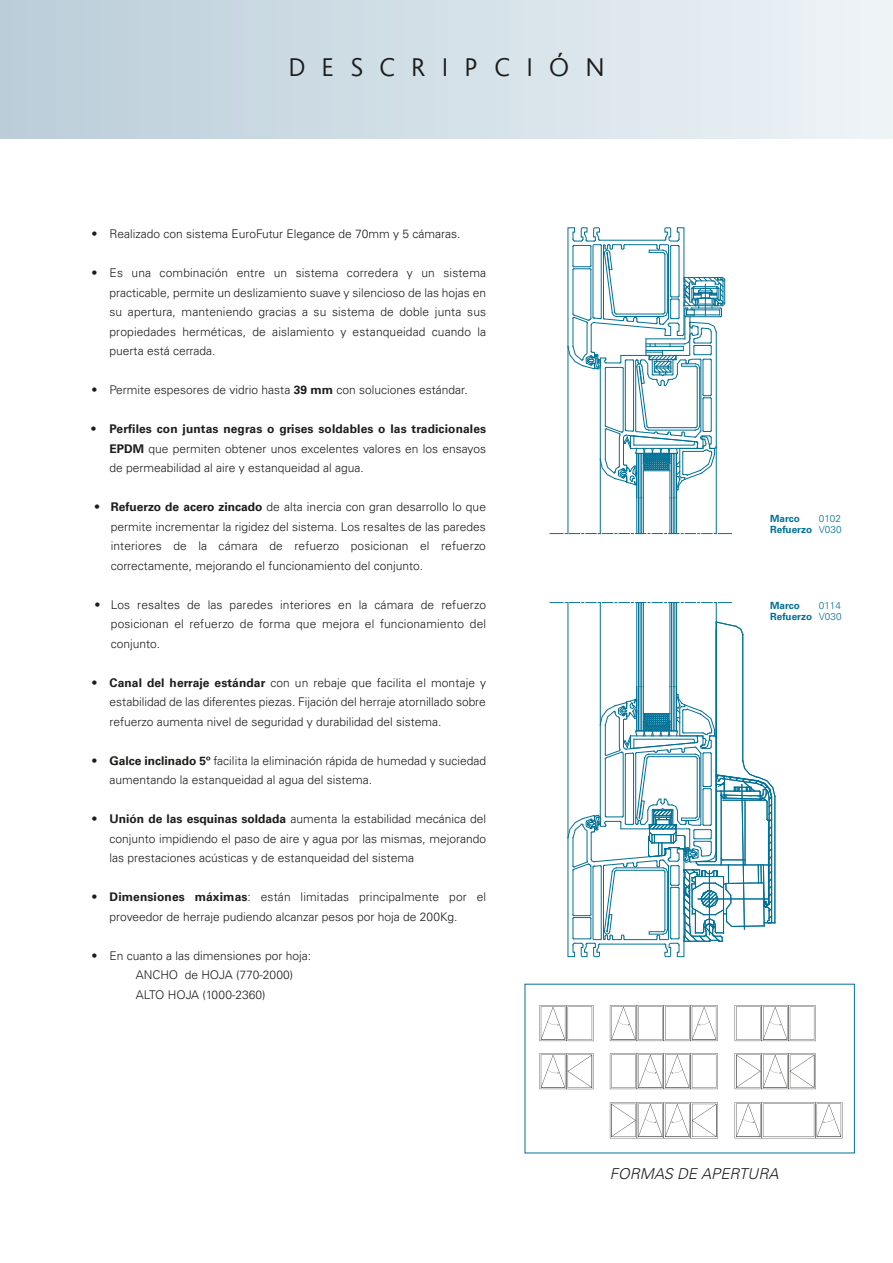
<style>
.page{position:relative;width:893px;height:1263px;background:#fff}
.page>*{position:absolute;margin:0;border:0;box-sizing:border-box;transform-origin:0 0}
.t1{font:300 27px "Bliss";letter-spacing:.6em;color:#1d1d1b}
.t2{font:italic 300 15px "Univers";color:#1d1d1b}
.t3{font:300 12px/19.5px "Univers";color:#1d1d1b;text-align:justify}
.t4{font:700 9.9px "Univers";color:#007196}
.t5{font:300 9.9px "Univers";color:#007196}
.s1{font-weight:700}
.s2{font-weight:300}
</style>
<div class="page">
<div style="left:0;top:0;width:893px;height:138px;background:linear-gradient(to right,#bacdd9,#eef3f7)"></div>
<hr style="left:670px;top:686px;width:1px;height:45px;background:#007196">
<hr style="left:671px;top:686px;width:1px;height:45px;background:#007196">
<hr style="left:673px;top:686px;width:1px;height:45px;background:#007196">
<hr style="left:675px;top:686px;width:1px;height:45px;background:#007196">
<hr style="left:641px;top:686px;width:1px;height:45px;background:#007196">
<hr style="left:640px;top:686px;width:1px;height:45px;background:#007196">
<hr style="left:638px;top:686px;width:1px;height:45px;background:#007196">
<hr style="left:643px;top:686px;width:1px;height:45px;background:#007196">
<hr style="left:670px;top:453px;width:1px;height:45px;background:#007196">
<hr style="left:671px;top:453px;width:1px;height:45px;background:#007196">
<hr style="left:673px;top:453px;width:1px;height:45px;background:#007196">
<hr style="left:675px;top:453px;width:1px;height:45px;background:#007196">
<hr style="left:641px;top:453px;width:1px;height:45px;background:#007196">
<hr style="left:640px;top:453px;width:1px;height:45px;background:#007196">
<hr style="left:638px;top:453px;width:1px;height:45px;background:#007196">
<hr style="left:643px;top:453px;width:1px;height:45px;background:#007196">
<hr style="left:568px;top:347px;width:1px;height:187px;background:#007196">
<hr style="left:568px;top:603px;width:1px;height:235px;background:#007196">
<hr style="left:600px;top:459px;width:1px;height:75px;background:#007196">
<hr style="left:600px;top:603px;width:1px;height:122px;background:#007196">
<hr style="left:716px;top:447px;width:1px;height:87px;background:#007196">
<hr style="left:716px;top:603px;width:1px;height:135px;background:#007196">
<hr style="left:775px;top:796px;width:1px;height:127px;background:#007196">
<hr style="left:742px;top:634px;width:1px;height:127px;background:#007196">
<svg style="left:717px;top:622px;width:26px;height:12px"></svg>
<svg style="left:567px;top:694px;width:208px;height:263px"></svg>
<svg style="left:550px;top:533px;width:181px;height:1px"></svg>
<svg style="left:550px;top:602px;width:181px;height:1px"></svg>
<hr style="left:636px;top:453px;width:1px;height:81px;background:#007196">
<hr style="left:638px;top:498px;width:1px;height:36px;background:#007196">
<hr style="left:640px;top:498px;width:1px;height:36px;background:#007196">
<hr style="left:641px;top:498px;width:1px;height:36px;background:#007196">
<hr style="left:643px;top:498px;width:1px;height:36px;background:#007196">
<hr style="left:670px;top:498px;width:1px;height:36px;background:#007196">
<hr style="left:673px;top:498px;width:1px;height:36px;background:#007196">
<hr style="left:671px;top:498px;width:1px;height:36px;background:#007196">
<hr style="left:675px;top:498px;width:1px;height:36px;background:#007196">
<hr style="left:676px;top:453px;width:1px;height:81px;background:#007196">
<hr style="left:636px;top:603px;width:1px;height:128px;background:#007196">
<hr style="left:638px;top:603px;width:1px;height:83px;background:#007196">
<hr style="left:640px;top:603px;width:1px;height:83px;background:#007196">
<hr style="left:641px;top:603px;width:1px;height:83px;background:#007196">
<hr style="left:643px;top:603px;width:1px;height:83px;background:#007196">
<hr style="left:670px;top:603px;width:1px;height:83px;background:#007196">
<hr style="left:671px;top:603px;width:1px;height:83px;background:#007196">
<hr style="left:673px;top:603px;width:1px;height:83px;background:#007196">
<hr style="left:675px;top:603px;width:1px;height:83px;background:#007196">
<hr style="left:676px;top:603px;width:1px;height:128px;background:#007196">
<svg style="left:567px;top:227px;width:158px;height:263px"></svg>
<svg style="left:539px;top:1053px;width:54px;height:36px"></svg>
<svg style="left:539px;top:1005px;width:54px;height:36px"></svg>
<svg style="left:735px;top:1005px;width:81px;height:36px"></svg>
<svg style="left:610px;top:1005px;width:108px;height:36px"></svg>
<svg style="left:610px;top:1053px;width:108px;height:36px"></svg>
<svg style="left:610px;top:1102px;width:108px;height:36px"></svg>
<svg style="left:735px;top:1102px;width:107px;height:36px"></svg>
<svg style="left:735px;top:1053px;width:81px;height:36px"></svg>
<h1 class="t1" style="left:288px;top:53px;width:318px">DESCRIPCIÓN</h1>
<p class="t3" style="left:92px;top:224px;width:370px">• Realizado con sistema EuroFutur Elegance de 70mm y 5 cámaras.</p>
<p class="t3" style="left:109px;top:263px;width:378px;text-indent:-18px">• Es una combinación entre un sistema corredera y un sistema practicable, permite un deslizamiento suave y silencioso de las hojas en su apertura, manteniendo gracias a su sistema de doble junta sus propiedades herméticas, de aislamiento y estanqueidad cuando la puerta está cerrada.</p>
<p class="t3" style="left:91px;top:380px;width:378px">• Permite espesores de vidrio hasta <span class="s1">39 mm</span> con soluciones estándar.</p>
<p class="t3" style="left:109px;top:419px;width:378px;text-indent:-18px"><span class="s1">• Perfiles con juntas negras o grises soldables o las tradicionales EPDM</span> que permiten obtener unos excelentes valores en los ensayos de permeabilidad al aire y estanqueidad al agua.</p>
<p class="t3" style="left:111px;top:497px;width:377px;text-indent:-16px">• <span class="s1">Refuerzo de acero zincado</span> de alta inercia con gran desarrollo lo que permite incrementar la rigidez del sistema. Los resaltes de las paredes interiores de la cámara de refuerzo posicionan el refuerzo correctamente, mejorando el funcionamiento del conjunto.</p>
<p class="t3" style="left:111px;top:595px;width:377px;text-indent:-16px">• Los resaltes de las paredes interiores en la cámara de refuerzo posicionan el refuerzo de forma que mejora el funcionamiento del conjunto.</p>
<p class="t3" style="left:109px;top:673px;width:378px;text-indent:-18px">• <span class="s1">Canal del herraje estándar</span> con un rebaje que facilita el montaje y estabilidad de las diferentes piezas. Fijación del herraje atornillado sobre refuerzo aumenta nivel de seguridad y durabilidad del sistema.</p>
<p class="t3" style="left:110px;top:751px;width:378px;text-indent:-18px">• <span class="s1">Galce inclinado 5º</span> facilita la eliminación rápida de humedad y suciedad aumentando la estanqueidad al agua del sistema.</p>
<p class="t3" style="left:110px;top:809px;width:378px;text-indent:-18px">• <span class="s1">Unión de las esquinas soldada</span> aumenta la estabilidad mecánica del conjunto impidiendo el paso de aire y agua por las mismas, mejorando las prestaciones acústicas y de estanqueidad del sistema</p>
<p class="t3" style="left:110px;top:887px;width:378px;text-indent:-18px">• <span class="s1">Dimensiones máximas</span>: están limitadas principalmente por el proveedor de herraje pudiendo alcanzar pesos por hoja de 200Kg.</p>
<p class="t3" style="left:136px;top:946px;width:177px;text-align:left;text-indent:-44px">• En cuanto a las dimensiones por hoja:<br>ANCHO de HOJA (770-2000)<br>ALTO HOJA (1000-2360)</p>
<p class="t4" style="left:770px;top:513px;width:31px">Marco</p>
<p class="t5" style="left:819px;top:513px;width:24px">0102</p>
<p class="t4" style="left:770px;top:524px;width:73px">Refuerzo <span class="s2">V030</span></p>
<p class="t4" style="left:770px;top:599px;width:31px">Marco</p>
<p class="t5" style="left:819px;top:599px;width:24px">0114</p>
<p class="t4" style="left:770px;top:611px;width:73px">Refuerzo <span class="s2">V030</span></p>
<p class="t2" style="left:610px;top:1165px;width:170px">FORMAS DE APERTURA</p>
</div>
